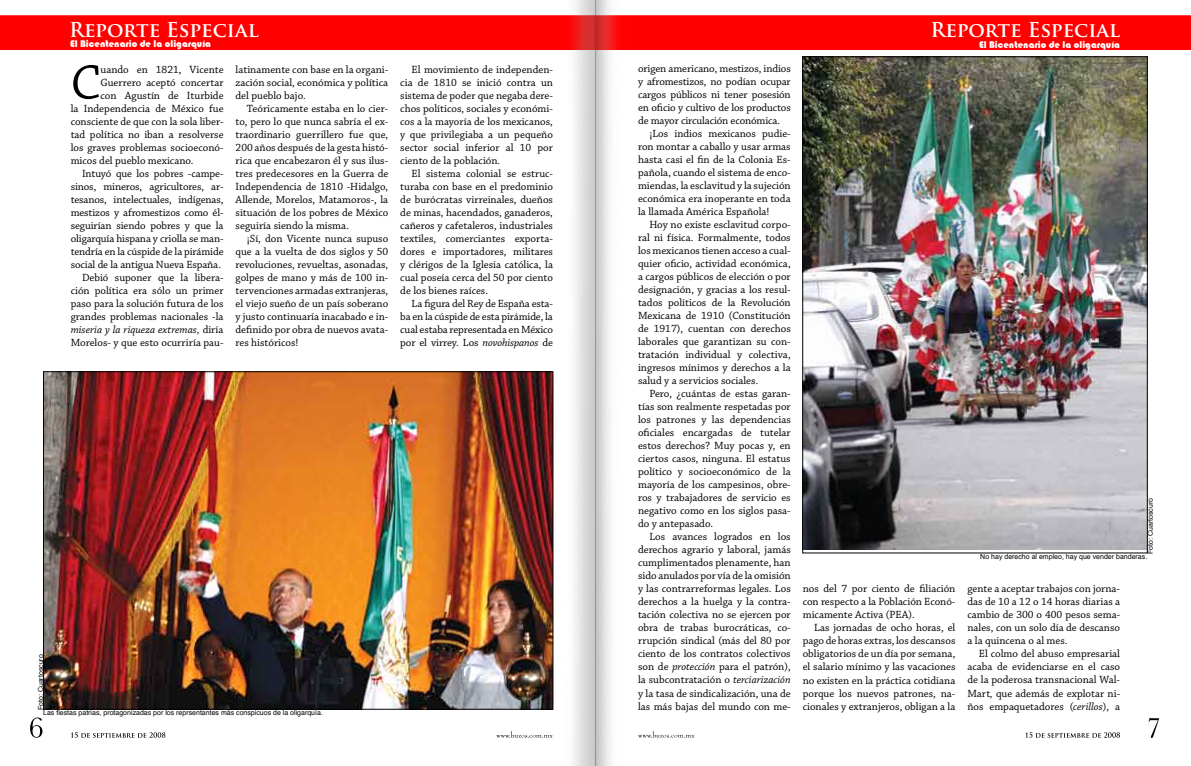
<style>
.page{position:relative;width:1191px;height:766px;background:#fff}
.page>*{position:absolute;margin:0;border:0;box-sizing:border-box;transform-origin:0 0}
.t1{font:51px "Chaparral Pro";color:#000}
.t2{font:700 20px "Trajan Pro";color:#fff}
.t3{font:11px/13px "Chaparral Pro";color:#000;text-align:justify}
.t4{font:italic 11px "Chaparral Pro";color:#000}
.t5{font:10px "Bauhaus 93";color:#fff}
.t6{font:7px "Helvetica";color:#000}
.s1{font-style:italic}
.s2{font-style:normal}
</style>
<div class="page">
<img style="left:574px;top:0;width:37px;height:765px">
<div style="left:0;top:15px;width:1191px;height:35px;background:#f00"></div>
<svg style="left:1148px;top:717px;width:11px;height:20px"></svg>
<svg style="left:1025px;top:732px;width:95px;height:5px"></svg>
<svg style="left:638px;top:731px;width:56px;height:6px"></svg>
<svg style="left:30px;top:717px;width:12px;height:20px"></svg>
<svg style="left:71px;top:732px;width:94px;height:5px"></svg>
<svg style="left:496px;top:731px;width:57px;height:6px"></svg>
<img style="left:45px;top:373px;width:506px;height:334px">
<img style="left:804px;top:58px;width:341px;height:491px">
<h2 class="t2" style="left:69px;top:18px;width:191px">Reporte Especial</h2>
<h2 class="t2" style="left:930px;top:17px;width:191px">Reporte Especial</h2>
<p class="t5" style="left:70px;top:38px;width:143px">El Bicentenario de la oligarquía</p>
<p class="t5" style="left:979px;top:39px;width:143px">El Bicentenario de la oligarquía</p>
<h1 class="t1" style="left:71px;top:54px;width:31px">C</h1>
<p class="t3" style="left:101px;top:63px;width:124px">uando en 1821, Vicente</p>
<p class="t3" style="left:638px;top:62px;width:154px">origen americano, mestizos, indios</p>
<p class="t3" style="left:638px;top:75px;width:154px">y afromestizos, no podían ocupar</p>
<p class="t3" style="left:638px;top:88px;width:154px">cargos públicos ni tener posesión</p>
<p class="t3" style="left:638px;top:101px;width:154px">en oficio y cultivo de los productos</p>
<p class="t3" style="left:638px;top:114px;width:144px">de mayor circulación económica.</p>
<p class="t3" style="left:649px;top:127px;width:143px">¡Los indios mexicanos pudie-</p>
<p class="t3" style="left:638px;top:140px;width:154px">ron montar a caballo y usar armas</p>
<p class="t3" style="left:638px;top:153px;width:154px">hasta casi el fin de la Colonia Es-</p>
<p class="t3" style="left:638px;top:166px;width:154px">pañola, cuando el sistema de enco-</p>
<p class="t3" style="left:638px;top:179px;width:154px">miendas, la esclavitud y la sujeción</p>
<p class="t3" style="left:638px;top:192px;width:154px">económica era inoperante en toda</p>
<p class="t3" style="left:638px;top:205px;width:133px">la llamada América Española!</p>
<p class="t3" style="left:649px;top:218px;width:143px">Hoy no existe esclavitud corpo-</p>
<p class="t3" style="left:638px;top:231px;width:154px">ral ni física. Formalmente, todos</p>
<p class="t3" style="left:638px;top:244px;width:154px">los mexicanos tienen acceso a cual-</p>
<p class="t3" style="left:638px;top:257px;width:154px">quier oficio, actividad económica,</p>
<p class="t3" style="left:638px;top:270px;width:154px">a cargos públicos de elección o por</p>
<p class="t3" style="left:638px;top:283px;width:154px">designación, y gracias a los resul-</p>
<p class="t3" style="left:638px;top:296px;width:154px">tados políticos de la Revolución</p>
<p class="t3" style="left:638px;top:309px;width:154px">Mexicana de 1910 (Constitución</p>
<p class="t3" style="left:638px;top:322px;width:154px">de 1917), cuentan con derechos</p>
<p class="t3" style="left:638px;top:335px;width:154px">laborales que garantizan su con-</p>
<p class="t3" style="left:638px;top:348px;width:154px">tratación individual y colectiva,</p>
<p class="t3" style="left:638px;top:361px;width:154px">ingresos mínimos y derechos a la</p>
<p class="t3" style="left:638px;top:374px;width:122px">salud y a servicios sociales.</p>
<p class="t3" style="left:649px;top:387px;width:143px">Pero, ¿cuántas de estas garan-</p>
<p class="t3" style="left:638px;top:400px;width:154px">tías son realmente respetadas por</p>
<p class="t3" style="left:638px;top:413px;width:154px">los patrones y las dependencias</p>
<p class="t3" style="left:638px;top:426px;width:154px">oficiales encargadas de tutelar</p>
<p class="t3" style="left:638px;top:439px;width:154px">estos derechos? Muy pocas y, en</p>
<p class="t3" style="left:638px;top:452px;width:154px">ciertos casos, ninguna. El estatus</p>
<p class="t3" style="left:638px;top:465px;width:154px">político y socioeconómico de la</p>
<p class="t3" style="left:638px;top:478px;width:154px">mayoría de los campesinos, obre-</p>
<p class="t3" style="left:638px;top:491px;width:154px">ros y trabajadores de servicio es</p>
<p class="t3" style="left:638px;top:504px;width:154px">negativo como en los siglos pasa-</p>
<p class="t3" style="left:638px;top:517px;width:77px">do y antepasado.</p>
<p class="t3" style="left:649px;top:530px;width:143px">Los avances logrados en los</p>
<p class="t3" style="left:638px;top:543px;width:154px">derechos agrario y laboral, jamás</p>
<p class="t3" style="left:638px;top:556px;width:154px">cumplimentados plenamente, han</p>
<p class="t3" style="left:638px;top:569px;width:154px">sido anulados por vía de la omisión</p>
<p class="t3" style="left:638px;top:582px;width:154px">y las contrarreformas legales. Los</p>
<p class="t3" style="left:638px;top:595px;width:154px">derechos a la huelga y la contra-</p>
<p class="t3" style="left:638px;top:608px;width:154px">tación colectiva no se ejercen por</p>
<p class="t3" style="left:638px;top:621px;width:154px">obra de trabas burocráticas, co-</p>
<p class="t3" style="left:638px;top:634px;width:154px">rrupción sindical (más del 80 por</p>
<p class="t3" style="left:638px;top:647px;width:154px">ciento de los contratos colectivos</p>
<p class="t3" style="left:638px;top:660px;width:154px">son de <span class="s1">protección</span> para el patrón),</p>
<p class="t3" style="left:638px;top:673px;width:154px">la subcontratación o <span class="s1">terciarización</span></p>
<p class="t3" style="left:638px;top:686px;width:154px">y la tasa de sindicalización, una de</p>
<p class="t3" style="left:638px;top:699px;width:154px">las más bajas del mundo con me-</p>
<p class="t3" style="left:236px;top:63px;width:154px">latinamente con base en la organi&shy;zación social, económica y política del pueblo bajo.</p>
<p class="t3" style="left:236px;top:102px;width:154px;text-indent:11px">Teóricamente estaba en lo cier&shy;to, pero lo que nunca sabría el ex&shy;traordinario guerrillero fue que, 200 años después de la gesta histó&shy;rica que encabezaron él y sus ilus&shy;tres predecesores en la Guerra de Independencia de 1810 -Hidalgo, Allende, Morelos, Matamoros-, la situación de los pobres de México seguiría siendo la misma.</p>
<p class="t3" style="left:236px;top:232px;width:154px;text-indent:11px">¡Sí, don Vicente nunca supuso que a la vuelta de dos siglos y 50 revoluciones, revueltas, asonadas, golpes de mano y más de 100 in&shy;tervenciones armadas extranjeras, el viejo sueño de un país soberano y justo continuaría inacabado e in&shy;definido por obra de nuevos avata&shy;res históricos!</p>
<p class="t3" style="left:400px;top:63px;width:154px;text-indent:11px">El movimiento de independen&shy;cia de 1810 se inició contra un sistema de poder que negaba dere&shy;chos políticos, sociales y económi&shy;cos a la mayoría de los mexicanos, y que privilegiaba a un pequeño sector social inferior al 10 por ciento de la población.</p>
<p class="t3" style="left:400px;top:167px;width:154px;text-indent:11px">El sistema colonial se estruc&shy;turaba con base en el predominio de burócratas virreinales, dueños de minas, hacendados, ganaderos, cañeros y cafetaleros, industriales textiles, comerciantes exporta&shy;dores e importadores, militares y clérigos de la Iglesia católica, la cual poseía cerca del 50 por ciento de los bienes raíces.</p>
<p class="t3" style="left:400px;top:297px;width:154px;text-indent:11px">La figura del Rey de España esta&shy;ba en la cúspide de esta pirámide, la cual estaba representada en México por el virrey. Los <span class="s1">novohispanos</span> de</p>
<p class="t3" style="left:101px;top:76px;width:124px">Guerrero aceptó concertar</p>
<p class="t3" style="left:101px;top:89px;width:124px">con Agustín de Iturbide</p>
<p class="t3" style="left:71px;top:102px;width:154px">la Independencia de México fue</p>
<p class="t3" style="left:71px;top:115px;width:154px">consciente de que con la sola liber-</p>
<p class="t3" style="left:71px;top:128px;width:154px">tad política no iban a resolverse</p>
<p class="t3" style="left:71px;top:141px;width:154px">los graves problemas socioeconó-</p>
<p class="t3" style="left:71px;top:154px;width:124px">micos del pueblo mexicano.</p>
<p class="t3" style="left:82px;top:167px;width:143px">Intuyó que los pobres -campe-</p>
<p class="t3" style="left:71px;top:180px;width:154px">sinos, mineros, agricultores, ar-</p>
<p class="t3" style="left:71px;top:193px;width:154px">tesanos, intelectuales, indígenas,</p>
<p class="t3" style="left:71px;top:206px;width:154px">mestizos y afromestizos como él-</p>
<p class="t3" style="left:71px;top:219px;width:154px">seguirían siendo pobres y que la</p>
<p class="t3" style="left:71px;top:232px;width:154px">oligarquía hispana y criolla se man-</p>
<p class="t3" style="left:71px;top:245px;width:154px">tendría en la cúspide de la pirámide</p>
<p class="t3" style="left:71px;top:258px;width:152px">social de la antigua Nueva España.</p>
<p class="t3" style="left:82px;top:271px;width:143px">Debió suponer que la libera-</p>
<p class="t3" style="left:71px;top:284px;width:154px">ción política era sólo un primer</p>
<p class="t3" style="left:71px;top:297px;width:154px">paso para la solución futura de los</p>
<p class="t3" style="left:71px;top:310px;width:154px">grandes problemas nacionales -la</p>
<p class="t4" style="left:71px;top:323px;width:154px">miseria y la riqueza extremas, <span class="s2">diría</span></p>
<p class="t3" style="left:71px;top:336px;width:154px">Morelos- y que esto ocurriría pau-</p>
<p class="t6" style="left:1145px;top:554px;width:58px;rotate:-90deg">Foto: Cuartoscuro</p>
<p class="t6" style="left:980px;top:550px;width:168px">No hay derecho al empleo, hay que vender banderas.</p>
<p class="t3" style="left:967px;top:582px;width:154px">gente a aceptar trabajos con jorna&shy;das de 10 a 12 o 14 horas diarias a cambio de 300 o 400 pesos sema&shy;nales, con un solo día de descanso a la quincena o al mes.</p>
<p class="t3" style="left:967px;top:647px;width:154px;text-indent:11px">El colmo del abuso empresarial acaba de evidenciarse en el caso de la poderosa transnacional Wal-Mart<span class="s1">,</span> que además de explotar ni-</p>
<p class="t3" style="left:802px;top:582px;width:154px">nos del 7 por ciento de filiación con respecto a la Población Econó&shy;micamente Activa (PEA).</p>
<p class="t3" style="left:802px;top:621px;width:154px;text-indent:11px">Las jornadas de ocho horas, el pago de horas extras, los descansos obligatorios de un día por semana, el salario mínimo y las vacaciones no existen en la práctica cotidiana porque los nuevos patrones, na&shy;cionales y extranjeros, obligan a la</p>
<p class="t6" style="left:35px;top:710px;width:58px;rotate:-90deg">Foto: Cuartoscuro</p>
<p class="t3" style="left:967px;top:699px;width:154px">ños empaquetadores (<span class="s1">cerillos</span>), a</p>
<p class="t6" style="left:43px;top:706px;width:281px">Las fiestas patrias, protagonizadas por los reprsentantes más conspicuos de la oligarquía.</p>
</div>
